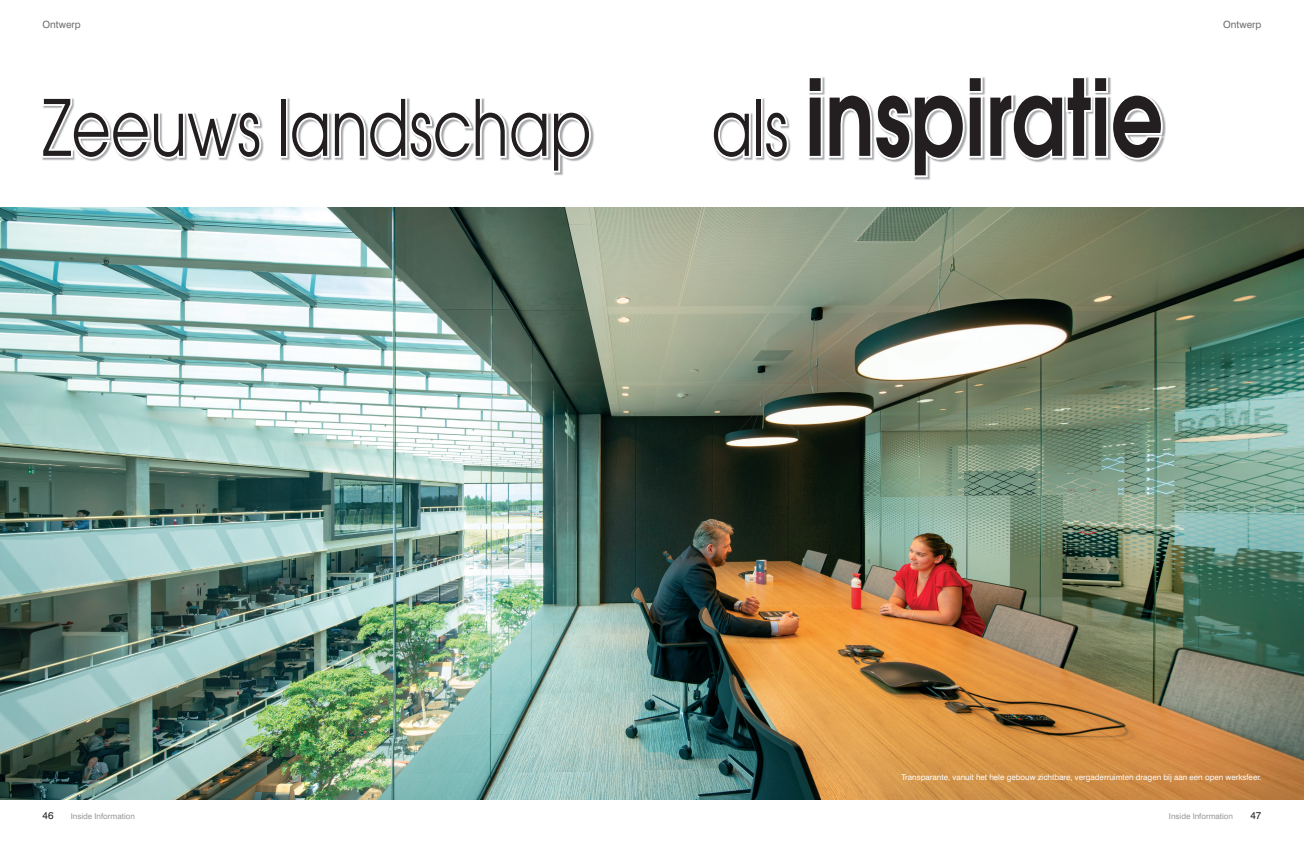
<style>
.page{position:relative;width:1304px;height:842px;background:#fff}
.page>*{position:absolute;margin:0;border:0;box-sizing:border-box;transform-origin:0 0}
.t1{font:600 105px "Avant Garde";color:#231f20;scale:.79 1}
.t2{font:77px "Avant Garde";color:#231f20;scale:.79 1}
.t3{font:10px "Swiss 721 BT";color:#6c6d70}
.t4{font:10px "Swiss 721 BT";color:#231f20}
.t5{font:8px "Swiss 721 BT";color:#fff}
.t6{font:8px "Swiss 721 BT";color:#939598}
.s1{font-weight:400;font-size:77px}
</style>
<div class="page">
<img style="left:0;top:207px;width:1304px;height:592px">
<svg style="left:42px;top:98px;width:221px;height:63px"></svg>
<div style="left:280px;top:97px;width:8px;height:61px;border:4px solid #fff"></div>
<svg style="left:288px;top:98px;width:305px;height:76px"></svg>
<svg style="left:714px;top:113px;width:39px;height:48px"></svg>
<div style="left:755px;top:97px;width:8px;height:61px;border:4px solid #fff"></div>
<svg style="left:762px;top:109px;width:28px;height:52px"></svg>
<svg style="left:809px;top:77px;width:356px;height:102px"></svg>
<p class="t3" style="left:43px;top:19px;width:40px">Ontwerp</p>
<p class="t3" style="left:1223px;top:19px;width:40px">Ontwerp</p>
<h2 class="t2" style="left:43px;top:82px;width:696px">Zeeuws landschap</h2>
<h1 class="t1" style="left:711px;top:49px;width:574px"><span class="s1">als</span> inspiratie</h1>
<p class="t5" style="left:901px;top:772px;width:362px">Transparante, vanuit het hele gebouw zichtbare, vergaderruimten dragen bij aan een open werksfeer.</p>
<p class="t4" style="left:43px;top:810px;width:12px">46</p>
<p class="t6" style="left:71px;top:812px;width:66px">Inside Information</p>
<p class="t6" style="left:1169px;top:812px;width:66px">Inside Information</p>
<p class="t4" style="left:1250px;top:810px;width:12px">47</p>
</div>
